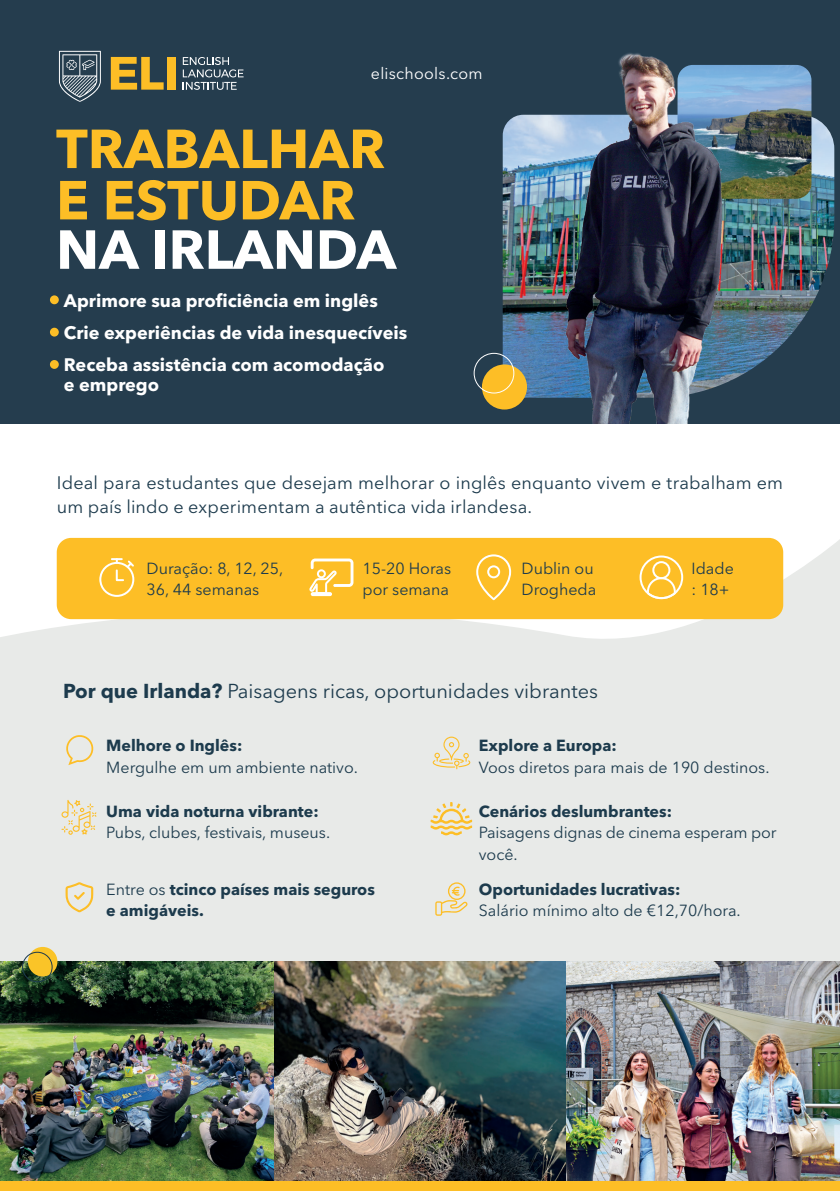
<style>
.page{position:relative;width:840px;height:1191px;background:#fff}
.page>*{position:absolute;margin:0;border:0;box-sizing:border-box;transform-origin:0 0}
.t1{font:700 54.4px/51.4px "Avenir Next LT Pro";color:#fdbe26}
.t2{font:700 54.4px "Avenir Next LT Pro";color:#fff}
.t3{font:20px "Avenir Next LT Pro";color:#1d3b4d}
.t4{font:18px/24px "Avenir Next LT Pro";letter-spacing:.01em;color:#1d3b4d}
.t5{font:700 18px/32px "Avenir Next LT Pro";color:#fff}
.t6{font:16px/21.2px "Avenir Next LT Pro";color:#1d3b4d}
.t7{font:700 16px/21.4px "Avenir Next LT Pro";color:#1d3b4d}
.t8{font:16px "Avenir Next LT Pro";letter-spacing:.015em;color:#fff}
.s1{font-weight:700}
.s2{font-weight:400}
</style>
<div class="page">
<div style="left:0;top:0;width:839px;height:424px;background:#253d4e"></div>
<svg style="left:111px;top:57px;width:52px;height:33px"></svg>
<div style="left:167px;top:57px;width:9px;height:33px;background:#fdbe26"></div>
<svg style="left:183px;top:57px;width:60px;height:33px"></svg>
<svg style="left:59px;top:51px;width:42px;height:51px"></svg>
<div style="left:50px;top:295px;width:9px;height:9px;background:#fdbe26;border-radius:50%"></div>
<div style="left:50px;top:328px;width:9px;height:8px;background:#fdbe26;border-radius:50%"></div>
<div style="left:50px;top:360px;width:9px;height:9px;background:#fdbe26;border-radius:50%"></div>
<img style="left:502px;top:115px;width:331px;height:283px">
<img style="left:733px;top:65px;width:78px;height:134px">
<img style="left:563px;top:53px;width:170px;height:371px">
<div style="left:481px;top:364px;width:45px;height:45px;background:#fdbe26;border-radius:50%"></div>
<div style="left:473px;top:353px;width:41px;height:40px;border:1px solid #fff;border-radius:50%"></div>
<div style="left:0;top:537px;width:839px;height:424px;background:#e8eae8"></div>
<img style="left:0;top:961px;width:274px;height:220px">
<div style="left:57px;top:538px;width:725px;height:81px;background:#fdbe26;border-radius:14px"></div>
<div style="left:476px;top:554px;width:35px;height:46px;border:2px solid #fff;border-radius:16px"></div>
<div style="left:487px;top:565px;width:13px;height:13px;border:2px solid #fff;border-radius:50%"></div>
<svg style="left:639px;top:555px;width:44px;height:45px"></svg>
<hr style="left:310px;top:592px;width:22px;height:4px;background:#fff;border-radius:2px">
<svg style="left:309px;top:558px;width:44px;height:36px"></svg>
<div style="left:99px;top:562px;width:35px;height:35px;border:2px solid #fff;border-radius:50%"></div>
<svg style="left:112px;top:558px;width:23px;height:24px"></svg>
<svg style="left:430px;top:802px;width:42px;height:33px"></svg>
<svg style="left:432px;top:736px;width:38px;height:33px"></svg>
<svg style="left:61px;top:800px;width:35px;height:34px"></svg>
<svg style="left:435px;top:882px;width:32px;height:33px"></svg>
<svg style="left:65px;top:882px;width:28px;height:30px"></svg>
<svg style="left:65px;top:734px;width:29px;height:31px"></svg>
<div style="left:28px;top:947px;width:29px;height:29px;background:#fac428;border-radius:50%"></div>
<div style="left:22px;top:951px;width:31px;height:31px;border:1px solid #1d3b4d;border-radius:50%"></div>
<img style="left:274px;top:961px;width:565px;height:220px">
<div style="left:0;top:1181px;width:839px;height:10px;background:#fdbe26"></div>
<p class="t8" style="left:371px;top:64px;width:113px">elischools.com</p>
<h1 class="t1" style="left:56px;top:123px;width:330px">TRABALHAR<br>E ESTUDAR</h1>
<h1 class="t2" style="left:56px;top:216px;width:341px">NA IRLANDA</h1>
<p class="t5" style="left:64px;top:284px;width:345px">Aprimore sua proficiência em inglês<br>Crie experiências de vida inesquecíveis<br>Receba assistência com acomodação</p>
<p class="t5" style="left:64px;top:368px;width:97px">e emprego</p>
<p class="t4" style="left:57px;top:470px;width:727px">Ideal para estudantes que desejam melhorar o inglês enquanto vivem e trabalham em um país lindo e experimentam a autêntica vida irlandesa.</p>
<p class="t6" style="left:146px;top:557px;width:138px">Duração: 8, 12, 25,<br>36, 44 semanas</p>
<p class="t6" style="left:362px;top:557px;width:90px">15-20 Horas por semana</p>
<p class="t6" style="left:521px;top:557px;width:76px">Dublin ou<br>Drogheda</p>
<p class="t6" style="left:691px;top:557px;width:44px">Idade : 18+</p>
<p class="t3" style="left:63px;top:679px;width:536px"><span class="s1">Por que Irlanda?</span> Paisagens ricas, oportunidades vibrantes</p>
<p class="t7" style="left:106px;top:734px;width:137px">Melhore o Inglês:</p>
<p class="t6" style="left:106px;top:756px;width:253px">Mergulhe em um ambiente nativo.</p>
<p class="t7" style="left:106px;top:800px;width:214px">Uma vida noturna vibrante:</p>
<p class="t6" style="left:106px;top:822px;width:225px">Pubs, clubes, festivais, museus.</p>
<p class="t7" style="left:478px;top:734px;width:139px">Explore a Europa:</p>
<p class="t6" style="left:478px;top:756px;width:292px">Voos diretos para mais de 190 destinos.</p>
<p class="t7" style="left:478px;top:800px;width:195px">Cenários deslumbrantes:</p>
<p class="t6" style="left:478px;top:822px;width:299px">Paisagens dignas de cinema esperam por você.</p>
<p class="t7" style="left:106px;top:878px;width:270px"><span class="s2">Entre os</span> tcinco países mais seguros e amigáveis.</p>
<p class="t7" style="left:478px;top:878px;width:203px">Oportunidades lucrativas:</p>
<p class="t6" style="left:478px;top:899px;width:263px">Salário mínimo alto de €12,70/hora.</p>
</div>
